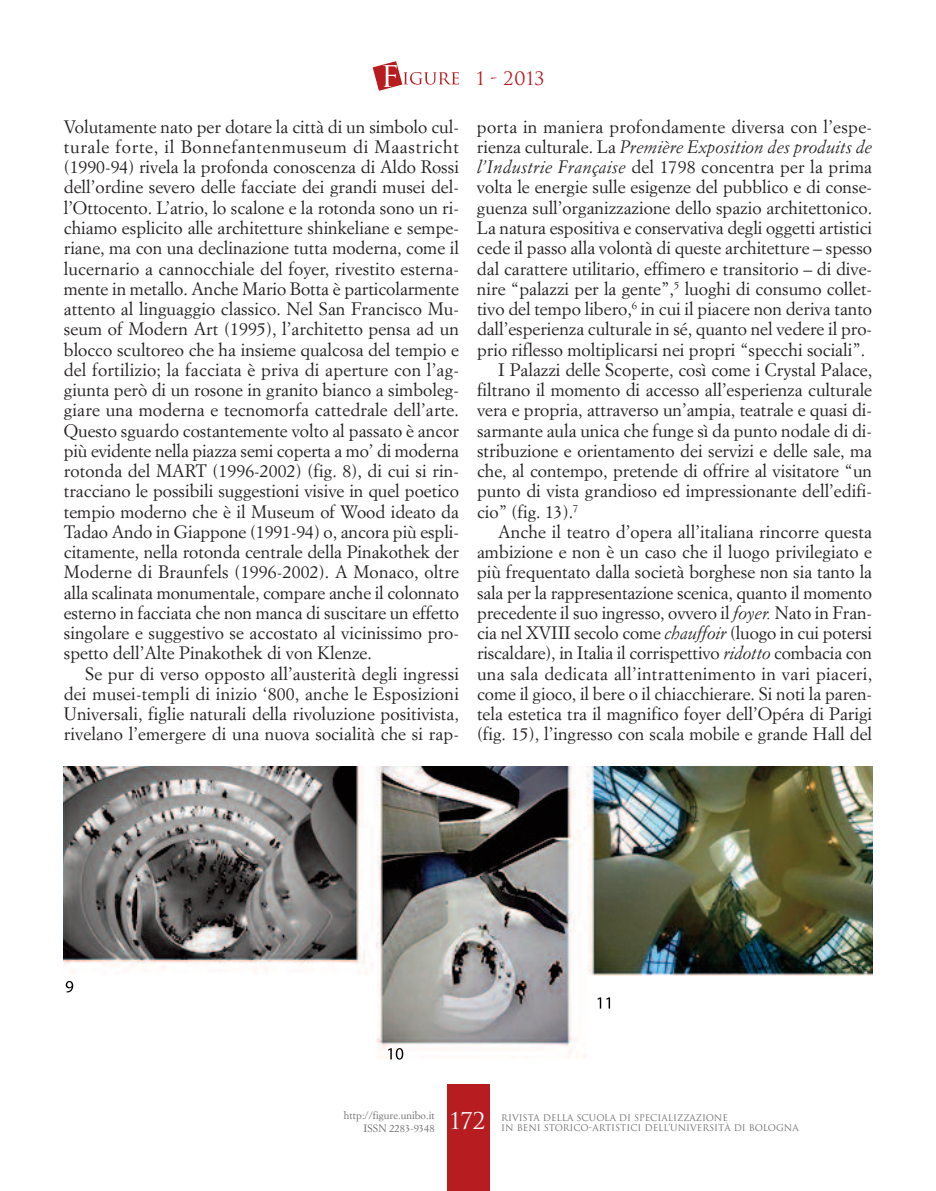
<style>
.page{position:relative;width:936px;height:1191px;background:#fff}
.page>*{position:absolute;margin:0;border:0;box-sizing:border-box;transform-origin:0 0}
.t1{font:22.5px "Trajan";color:#fff}
.t2{font:18px "Trajan";color:#b61c20}
.t3{font:17.7px/20.2px "Simoncini Garamond";color:#231f20;text-align:justify}
.t4{font:italic 17.7px "Simoncini Garamond";color:#231f20}
.t5{font:17.7px "Simoncini Garamond";letter-spacing:.02em;color:#231f20}
.t6{font:10.5px/12.6px "Simoncini Garamond";color:#6c6d70;text-align:right}
.t7{font:9px/10.8px "Trajan";color:#6c6d70}
.s1{font-style:normal}
.s2{font-style:italic}
</style>
<div class="page">
<div style="left:446px;top:1084px;width:43px;height:107px;background:#b61c20"></div>
<svg style="left:372px;top:61px;width:87px;height:30px"></svg>
<img style="left:64px;top:766px;width:808px;height:293px">
<img style="left:64px;top:979px;width:11px;height:15px">
<img style="left:385px;top:1046px;width:20px;height:14px">
<img style="left:595px;top:995px;width:17px;height:16px">
<p class="t3" style="left:64px;top:118px;width:396px">Volutamente nato per dotare la città di un simbolo cul&shy;turale forte, il Bonnefantenmuseum di Maastricht (1990-94) rivela la profonda conoscenza di Aldo Rossi dell’ordine severo delle facciate dei grandi musei del&shy;l’Ottocento. L’atrio, lo scalone e la rotonda sono un ri&shy;chiamo esplicito alle architetture shinkeliane e sempe&shy;riane, ma con una declinazione tutta moderna, come il lucernario a cannocchiale del foyer, rivestito esterna&shy;mente in metallo. Anche Mario Botta è particolarmente attento al linguaggio classico. Nel San Francisco Mu&shy;seum of Modern Art (1995), l’architetto pensa ad un blocco scultoreo che ha insieme qualcosa del tempio e del fortilizio; la facciata è priva di aperture con l’ag&shy;giunta però di un rosone in granito bianco a simboleg&shy;giare una moderna e tecnomorfa cattedrale dell’arte.<br>Questo sguardo costantemente volto al passato è ancor più evidente nella piazza semi coperta a mo’ di moderna rotonda del MART (1996-2002) (fig. 8), di cui si rin&shy;tracciano le possibili suggestioni visive in quel poetico tempio moderno che è il Museum of Wood ideato da Tadao Ando in Giappone (1991-94) o, ancora più espli&shy;citamente, nella rotonda centrale della Pinakothek der Moderne di Braunfels (1996-2002). A Monaco, oltre alla scalinata monumentale, compare anche il colonnato esterno in facciata che non manca di suscitare un effetto singolare e suggestivo se accostato al vicinissimo pro&shy;spetto dell’Alte Pinakothek di von Klenze.</p>
<p class="t3" style="left:64px;top:664px;width:396px;text-indent:21px">Se pur di verso opposto all’austerità degli ingressi dei musei-templi di inizio ‘800, anche le Esposizioni Universali, figlie naturali della rivoluzione positivista, rivelano l’emergere di una nuova socialità che si rap-</p>
<p class="t2" style="left:476px;top:68px;width:70px">1 - 2013</p>
<p class="t3" style="left:477px;top:118px;width:396px">porta in maniera profondamente diversa con l’espe-</p>
<p class="t4" style="left:477px;top:139px;width:396px"><span class="s1">rienza culturale. La</span> Première Exposition des produits de</p>
<p class="t3" style="left:477px;top:158px;width:396px"><span class="s2">l’Industrie Française</span> del 1798 concentra per la prima</p>
<p class="t3" style="left:477px;top:178px;width:396px">volta le energie sulle esigenze del pubblico e di conse-</p>
<p class="t3" style="left:477px;top:199px;width:396px">guenza sull’organizzazione dello spazio architettonico.</p>
<p class="t3" style="left:477px;top:219px;width:396px">La natura espositiva e conservativa degli oggetti artistici</p>
<p class="t3" style="left:477px;top:239px;width:396px">cede il passo alla volontà di queste architetture – spesso</p>
<p class="t3" style="left:477px;top:259px;width:396px">dal carattere utilitario, effimero e transitorio – di dive-</p>
<p class="t3" style="left:477px;top:280px;width:396px">nire “palazzi per la gente”,<sup>5</sup> luoghi di consumo collet-</p>
<p class="t3" style="left:477px;top:300px;width:396px">tivo del tempo libero,<sup>6</sup> in cui il piacere non deriva tanto</p>
<p class="t3" style="left:477px;top:320px;width:396px">dall’esperienza culturale in sé, quanto nel vedere il pro-</p>
<p class="t3" style="left:477px;top:340px;width:390px">prio riflesso moltiplicarsi nei propri “specchi sociali”.</p>
<p class="t3" style="left:498px;top:361px;width:375px">I Palazzi delle Scoperte, così come i Crystal Palace,</p>
<p class="t3" style="left:477px;top:381px;width:396px">filtrano il momento di accesso all’esperienza culturale</p>
<p class="t3" style="left:477px;top:401px;width:396px">vera e propria, attraverso un’ampia, teatrale e quasi di-</p>
<p class="t3" style="left:477px;top:421px;width:396px">sarmante aula unica che funge sì da punto nodale di di-</p>
<p class="t3" style="left:477px;top:442px;width:396px">stribuzione e orientamento dei servizi e delle sale, ma</p>
<p class="t3" style="left:477px;top:462px;width:396px">che, al contempo, pretende di offrire al visitatore “un</p>
<p class="t3" style="left:477px;top:482px;width:396px">punto di vista grandioso ed impressionante dell’edifi-</p>
<p class="t3" style="left:477px;top:502px;width:103px">cio” (fig. 13).<sup>7</sup></p>
<p class="t3" style="left:498px;top:523px;width:375px">Anche il teatro d’opera all’italiana rincorre questa</p>
<p class="t3" style="left:477px;top:543px;width:396px">ambizione e non è un caso che il luogo privilegiato e</p>
<p class="t3" style="left:477px;top:563px;width:396px">più frequentato dalla società borghese non sia tanto la</p>
<p class="t3" style="left:477px;top:583px;width:396px">sala per la rappresentazione scenica, quanto il momento</p>
<p class="t3" style="left:477px;top:604px;width:396px">precedente il suo ingresso, ovvero il <span class="s2">foyer.</span> Nato in Fran-</p>
<p class="t3" style="left:477px;top:624px;width:396px">cia nel XVIII secolo come <span class="s2">chauffoir</span> (luogo in cui potersi</p>
<p class="t3" style="left:477px;top:644px;width:396px">riscaldare), in Italia il corrispettivo <span class="s2">ridotto</span> combacia con</p>
<p class="t5" style="left:477px;top:666px;width:396px">una sala dedicata all’intrattenimento in vari piaceri,</p>
<p class="t3" style="left:477px;top:685px;width:396px">come il gioco, il bere o il chiacchierare. Si noti la paren-</p>
<p class="t3" style="left:477px;top:705px;width:396px">tela estetica tra il magnifico foyer dell’Opéra di Parigi</p>
<p class="t3" style="left:477px;top:725px;width:396px">(fig. 15), l’ingresso con scala mobile e grande Hall del</p>
<p class="t6" style="left:344px;top:1110px;width:92px">http://figure.unibo.it<br>ISSN 2283-9348</p>
<p class="t1" style="left:450px;top:1107px;width:38px">172</p>
<p class="t7" style="left:501px;top:1112px;width:299px">RIVISTA DELLA SCUOLA DI SPECIALIZZAZIONE<br>IN BENI STORICO-ARTISTICI DELL’UNIVERSITÀ DI BOLOGNA</p>
</div>
